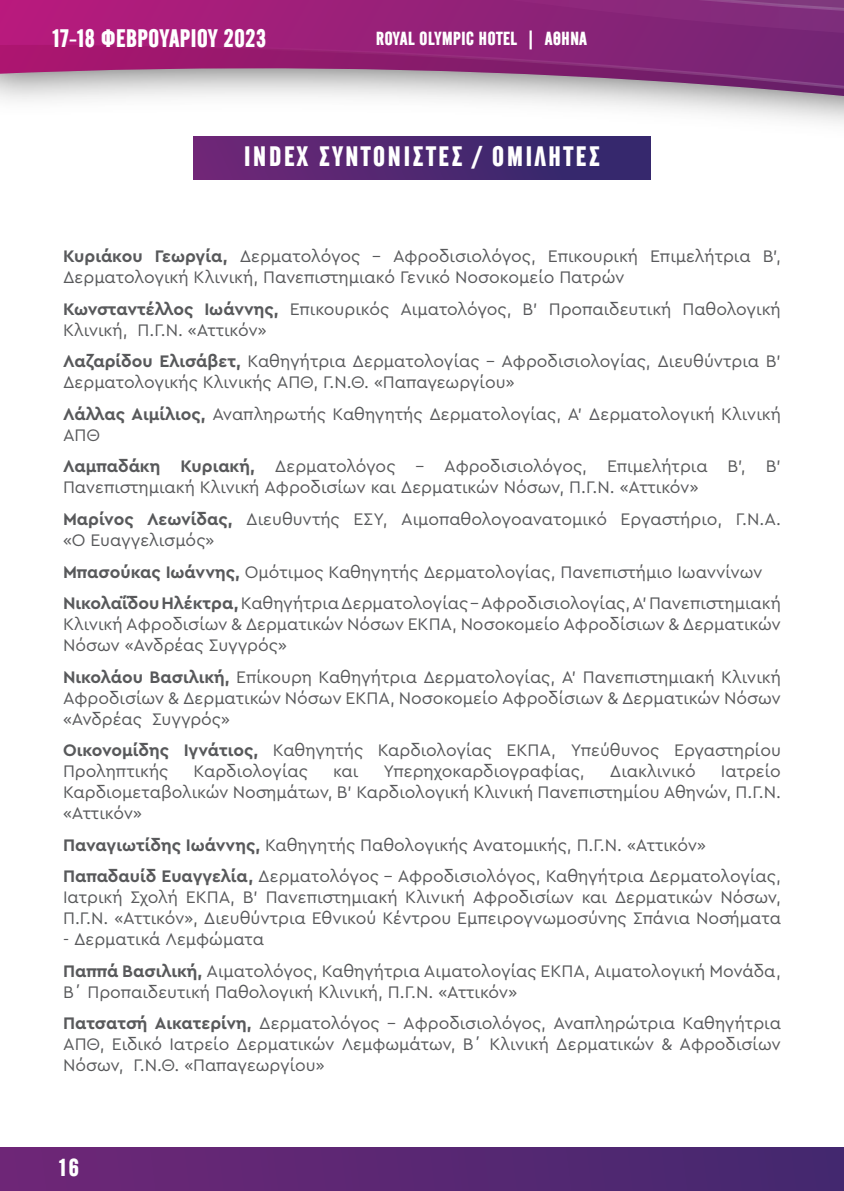
<style>
.page{position:relative;width:844px;height:1191px;background:#fff}
.page>*{position:absolute;margin:0;border:0;box-sizing:border-box;transform-origin:0 0}
.t1{font:500 28px "CF Blast Gothic";letter-spacing:.075em;color:#fff}
.t2{font:500 25.2px "CF Blast Gothic";color:#fff}
.t3{font:500 24.5px "CF Blast Gothic";color:#fff}
.t4{font:500 18.9px "CF Blast Gothic";color:#fff}
.t5{font:17.5px/21px "Cera Pro";color:#58595b}
.s1{font-weight:700}
</style>
<div class="page">
<svg style="left:0;top:0;width:843px;height:42px;background:#972279"></svg>
<svg style="left:0;top:42px;width:843px;height:138px"></svg>
<div style="left:0;top:1147px;width:843px;height:44px;background:linear-gradient(to right,#6f2677,#43286f)"></div>
<div style="left:193px;top:136px;width:457px;height:43px;background:linear-gradient(to right,#6f2777,#2d296b)"></div>
<h2 class="t2" style="left:53px;top:25px;width:215px">17-18 ΦΕΒΡΟΥΑΡΙΟΥ 2023</h2>
<p class="t4" style="left:376px;top:28px;width:213px">ROYAL OLYMPIC HOTEL | ΑΘΗΝΑ</p>
<h1 class="t1" style="left:244px;top:142px;width:358px">INDEX ΣΥΝΤΟΝΙΣΤΕΣ / ΟΜΙΛΗΤΕΣ</h1>
<p class="t5" style="left:63px;top:245px;width:719px"><span class="s1">Κυριάκου Γεωργία,</span> Δερματολόγος - Αφροδισιολόγος, Επικουρική Επιμελήτρια Β’,<br>Δερματολογική Κλινική, Πανεπιστημιακό Γενικό Νοσοκομείο Πατρών</p>
<p class="t5" style="left:63px;top:298px;width:719px"><span class="s1">Κωνσταντέλλος Ιωάννης,</span> Επικουρικός Αιματολόγος, Β’ Προπαιδευτική Παθολογική<br>Κλινική, Π.Γ.Ν. «Αττικόν»</p>
<p class="t5" style="left:63px;top:350px;width:719px"><span class="s1">Λαζαρίδου Ελισάβετ,</span> Καθηγήτρια Δερματολογίας - Αφροδισιολογίας, Διευθύντρια Β’<br>Δερματολογικής Κλινικής ΑΠΘ, Γ.Ν.Θ. «Παπαγεωργίου»</p>
<p class="t5" style="left:63px;top:403px;width:719px"><span class="s1">Λάλλας Αιμίλιος,</span> Αναπληρωτής Καθηγητής Δερματολογίας, Α’ Δερματολογική Κλινική<br>ΑΠΘ</p>
<p class="t5" style="left:63px;top:455px;width:719px"><span class="s1">Λαμπαδάκη Κυριακή,</span> Δερματολόγος - Αφροδισιολόγος, Επιμελήτρια Β’, Β’<br>Πανεπιστημιακή Κλινική Αφροδισίων και Δερματικών Νόσων, Π.Γ.Ν. «Αττικόν»</p>
<p class="t5" style="left:63px;top:508px;width:719px"><span class="s1">Μαρίνος Λεωνίδας,</span> Διευθυντής ΕΣΥ, Αιμοπαθολογοανατομικό Εργαστήριο, Γ.Ν.Α. «Ο Ευαγγελισμός»</p>
<p class="t5" style="left:63px;top:555px;width:719px;line-height:31.5px"><span class="s1">Μπασούκας Ιωάννης,</span> Ομότιμος Καθηγητής Δερματολογίας, Πανεπιστήμιο Ιωαννίνων<br><span class="s1">Νικολαΐδου Ηλέκτρα,</span> Καθηγήτρια Δερματολογίας - Αφροδισιολογίας, Α’ Πανεπιστημιακή</p>
<p class="t5" style="left:63px;top:613px;width:719px">Κλινική Αφροδισίων &amp; Δερματικών Νόσων ΕΚΠΑ, Νοσοκομείο Αφροδίσιων &amp; Δερματικών<br>Νόσων «Ανδρέας Συγγρός»</p>
<p class="t5" style="left:63px;top:665px;width:719px;text-align:justify"><span class="s1">Νικολάου Βασιλική,</span> Επίκουρη Καθηγήτρια Δερματολογίας, Α’ Πανεπιστημιακή Κλινική Αφροδισίων &amp; Δερματικών Νόσων ΕΚΠΑ, Νοσοκομείο Αφροδίσιων &amp; Δερματικών Νόσων «Ανδρέας Συγγρός»</p>
<p class="t5" style="left:63px;top:739px;width:719px"><span class="s1">Οικονομίδης Ιγνάτιος,</span> Καθηγητής Καρδιολογίας ΕΚΠΑ, Υπεύθυνος Εργαστηρίου<br>Προληπτικής</p>
<p class="t5" style="left:63px;top:760px;width:719px;text-align:justify;text-indent:657px">Ιατρείο Καρδιομεταβολικών Νοσημάτων, Β’ Καρδιολογική Κλινική Πανεπιστημίου Αθηνών, Π.Γ.Ν. «Αττικόν»</p>
<p class="t5" style="left:63px;top:828px;width:719px;line-height:31.5px"><span class="s1">Παναγιωτίδης Ιωάννης,</span> Καθηγητής Παθολογικής Ανατομικής, Π.Γ.Ν. «Αττικόν»<br><span class="s1">Παπαδαυίδ Ευαγγελία,</span> Δερματολόγος - Αφροδισιολόγος, Καθηγήτρια Δερματολογίας,</p>
<p class="t5" style="left:63px;top:886px;width:719px">Ιατρική Σχολή ΕΚΠΑ, Β’ Πανεπιστημιακή Κλινική Αφροδισίων και Δερματικών Νόσων,<br>Π.Γ.Ν. «Αττικόν», Διευθύντρια Εθνικού Κέντρου Εμπειρογνωμοσύνης Σπάνια Νοσήματα</p>
<p class="t5" style="left:63px;top:922px;width:719px;line-height:31.5px">- Δερματικά Λεμφώματα<br><span class="s1">Παππά Βασιλική,</span> Αιματολόγος, Καθηγήτρια Αιματολογίας ΕΚΠΑ, Αιματολογική Μονάδα,</p>
<p class="t5" style="left:63px;top:975px;width:719px;line-height:31.5px">Β΄ Προπαιδευτική Παθολογική Κλινική, Π.Γ.Ν. «Αττικόν»<br><span class="s1">Πατσατσή Αικατερίνη,</span> Δερματολόγος - Αφροδισιολόγος, Αναπληρώτρια Καθηγήτρια</p>
<p class="t5" style="left:63px;top:1033px;width:719px">ΑΠΘ, Ειδικό Ιατρείο Δερματικών Λεμφωμάτων, Β΄ Κλινική Δερματικών &amp; Αφροδισίων<br>Νόσων, Γ.Ν.Θ. «Παπαγεωργίου»</p>
<p class="t5" style="left:193px;top:760px;width:116px">Καρδιολογίας</p>
<p class="t5" style="left:333px;top:760px;width:27px">και</p>
<p class="t5" style="left:383px;top:760px;width:203px">Υπερηχοκαρδιογραφίας,</p>
<p class="t5" style="left:609px;top:760px;width:87px">Διακλινικό</p>
<h3 class="t3" style="left:59px;top:1154px;width:21px">16</h3>
</div>
